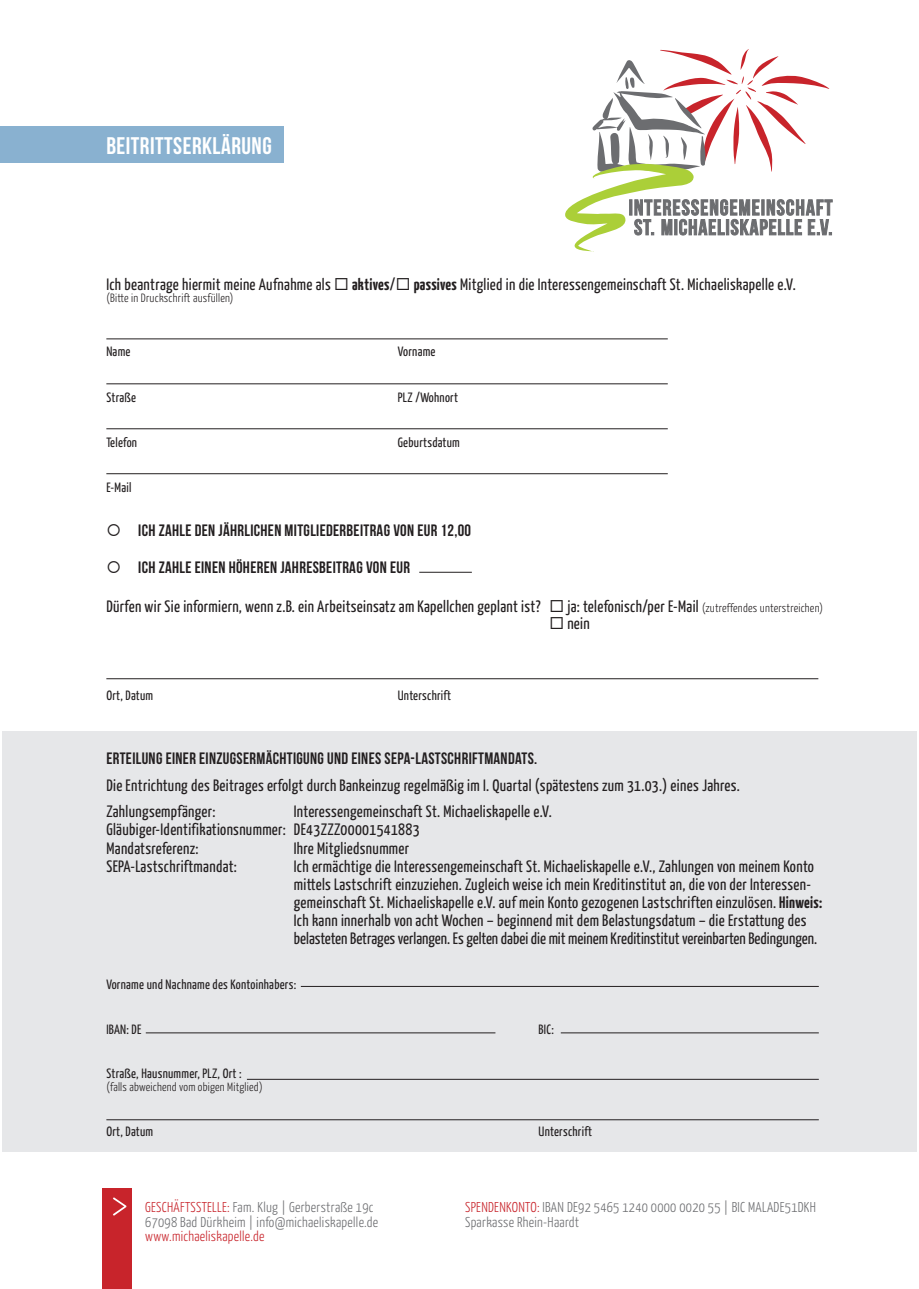
<style>
.page{position:relative;width:919px;height:1289px;background:#fff}
.page>*{position:absolute;margin:0;border:0;box-sizing:border-box;transform-origin:0 0}
.t1{font:24px "Bebas Neue";letter-spacing:.02em;color:#fff}
.t2{font:16.5px/18.1px "Yanone Kaffeesatz";letter-spacing:.02em;color:#231f20}
.t3{font:16.5px "Bebas Neue";letter-spacing:.02em;color:#231f20}
.t4{font:300 14.25px/14.2px "Yanone Kaffeesatz";letter-spacing:.02em;color:#6c6d70}
.t5{font:300 14.25px "Yanone Kaffeesatz";letter-spacing:.02em;color:#c8242b}
.t6{font:13.5px "Yanone Kaffeesatz";letter-spacing:.02em;color:#231f20}
.t7{font:300 12px "Yanone Kaffeesatz";letter-spacing:.02em;color:#231f20}
.s1{font-weight:700}
.s2{font-weight:400;font-size:16.5px}
.s3{color:#c8242b}
</style>
<div class="page">
<div style="left:3px;top:731px;width:913px;height:420px;background:#e6e7e9"></div>
<svg style="left:565px;top:49px;width:267px;height:203px"></svg>
<hr style="left:106px;top:338px;width:561px;height:1px;background:#231f20">
<hr style="left:106px;top:383px;width:561px;height:1px;background:#231f20">
<hr style="left:106px;top:428px;width:561px;height:1px;background:#231f20">
<hr style="left:106px;top:473px;width:561px;height:1px;background:#231f20">
<hr style="left:106px;top:678px;width:712px;height:1px;background:#231f20">
<hr style="left:419px;top:572px;width:53px;height:1px;background:#231f20">
<hr style="left:301px;top:986px;width:517px;height:1px;background:#231f20">
<hr style="left:560px;top:1032px;width:258px;height:1px;background:#231f20">
<hr style="left:247px;top:1078px;width:571px;height:1px;background:#231f20">
<hr style="left:106px;top:1119px;width:712px;height:1px;background:#231f20">
<hr style="left:146px;top:1032px;width:349px;height:1px;background:#231f20">
<div style="left:103px;top:1188px;width:29px;height:100px;background:#c8242b"></div>
<svg style="left:113px;top:1197px;width:13px;height:18px"></svg>
<div style="left:0;top:126px;width:284px;height:36px;background:#89b1d0"></div>
<h1 class="t1" style="left:106px;top:132px;width:167px">BEITRITTSERKLÄRUNG</h1>
<p class="t2" style="left:106px;top:275px;width:226px">Ich beantrage hiermit meine Aufnahme als</p>
<p class="t2" style="left:352px;top:275px;width:445px"><span class="s1">aktives</span>/ <span class="s1">passives</span> Mitglied in die Interessengemeinschaft St. Michaeliskapelle e.V.</p>
<p class="t7" style="left:106px;top:291px;width:129px">(Bitte in Druckschrift ausfüllen)</p>
<p class="t6" style="left:106px;top:343px;width:26px">Name</p>
<p class="t6" style="left:398px;top:343px;width:39px">Vorname</p>
<p class="t6" style="left:106px;top:389px;width:31px">Straße</p>
<p class="t6" style="left:398px;top:389px;width:62px">PLZ /Wohnort</p>
<p class="t6" style="left:106px;top:434px;width:32px">Telefon</p>
<p class="t6" style="left:398px;top:434px;width:64px">Geburtsdatum</p>
<p class="t6" style="left:106px;top:478px;width:27px">E-Mail</p>
<p class="t3" style="left:138px;top:521px;width:334px">ICH ZAHLE DEN JÄHRLICHEN MITGLIEDERBEITRAG VON EUR 12,00</p>
<p class="t3" style="left:138px;top:557px;width:273px">ICH ZAHLE EINEN HÖHEREN JAHRESBEITRAG VON EUR</p>
<p class="t2" style="left:106px;top:597px;width:435px">Dürfen wir Sie informiern, wenn z.B. ein Arbeitseinsatz am Kapellchen geplant ist?</p>
<p class="t7" style="left:567px;top:601px;width:257px"><span class="s2">ja: telefonisch/per E-Mail</span> (zutreffendes unterstreichen)</p>
<p class="t2" style="left:567px;top:613px;width:24px">nein</p>
<p class="t6" style="left:106px;top:687px;width:48px">Ort, Datum</p>
<p class="t6" style="left:398px;top:687px;width:55px">Unterschrift</p>
<p class="t3" style="left:106px;top:749px;width:432px">ERTEILUNG EINER EINZUGSERMÄCHTIGUNG UND EINES SEPA-LASTSCHRIFTMANDATS.</p>
<p class="t2" style="left:106px;top:771px;width:635px;line-height:26.4px">Die Entrichtung des Beitrages erfolgt durch Bankeinzug regelmäßig im I. Quartal (spätestens zum 31.03.) eines Jahres.<br>Zahlungsempfänger:</p>
<p class="t2" style="left:106px;top:802px;width:447px;text-indent:187px">Interessengemeinschaft St. Michaeliskapelle e.V.<br>Gläubiger-Identifikationsnummer: DE43ZZZ00001541883<br>Mandatsreferenz:</p>
<p class="t2" style="left:294px;top:838px;width:117px">Ihre Mitgliedsnummer</p>
<p class="t2" style="left:106px;top:856px;width:132px">SEPA-Lastschriftmandat:</p>
<p class="t2" style="left:294px;top:856px;width:529px">Ich ermächtige die Interessengemeinschaft St. Michaeliskapelle e.V., Zahlungen von meinem Konto mittels Lastschrift einzuziehen. Zugleich weise ich mein Kreditinstitut an, die von der Interessen&shy;gemeinschaft St. Michaeliskapelle e.V. auf mein Konto gezogenen Lastschriften einzulösen. <span class="s1">Hinweis:<br></span>Ich kann innerhalb von acht Wochen – beginnend mit dem Belastungsdatum – die Erstattung des belasteten Betrages verlangen. Es gelten dabei die mit meinem Kreditinstitut vereinbarten Bedingungen.</p>
<p class="t6" style="left:106px;top:976px;width:191px">Vorname und Nachname des Kontoinhabers:</p>
<p class="t6" style="left:106px;top:1020px;width:37px">IBAN: DE</p>
<p class="t6" style="left:538px;top:1020px;width:17px">BIC:</p>
<p class="t6" style="left:106px;top:1065px;width:137px">Straße, Hausnummer, PLZ, Ort :</p>
<p class="t7" style="left:106px;top:1079px;width:158px">(falls abweichend vom obigen Mitglied)</p>
<p class="t6" style="left:106px;top:1122px;width:48px">Ort, Datum</p>
<p class="t6" style="left:538px;top:1122px;width:55px">Unterschrift</p>
<p class="t4" style="left:145px;top:1199px;width:234px"><span class="s3">GESCHÄFTSSTELLE:</span> Fam. Klug | Gerberstraße 19c<br>67098 Bad Dürkheim | info@michaeliskapelle.de</p>
<p class="t5" style="left:145px;top:1227px;width:121px">www.michaeliskapelle.de</p>
<p class="t4" style="left:465px;top:1199px;width:352px"><span class="s3">SPENDENKONTO:</span> IBAN DE92 5465 1240 0000 0020 55 | BIC MALADE51DKH<br>Sparkasse Rhein-Haardt</p>
</div>
